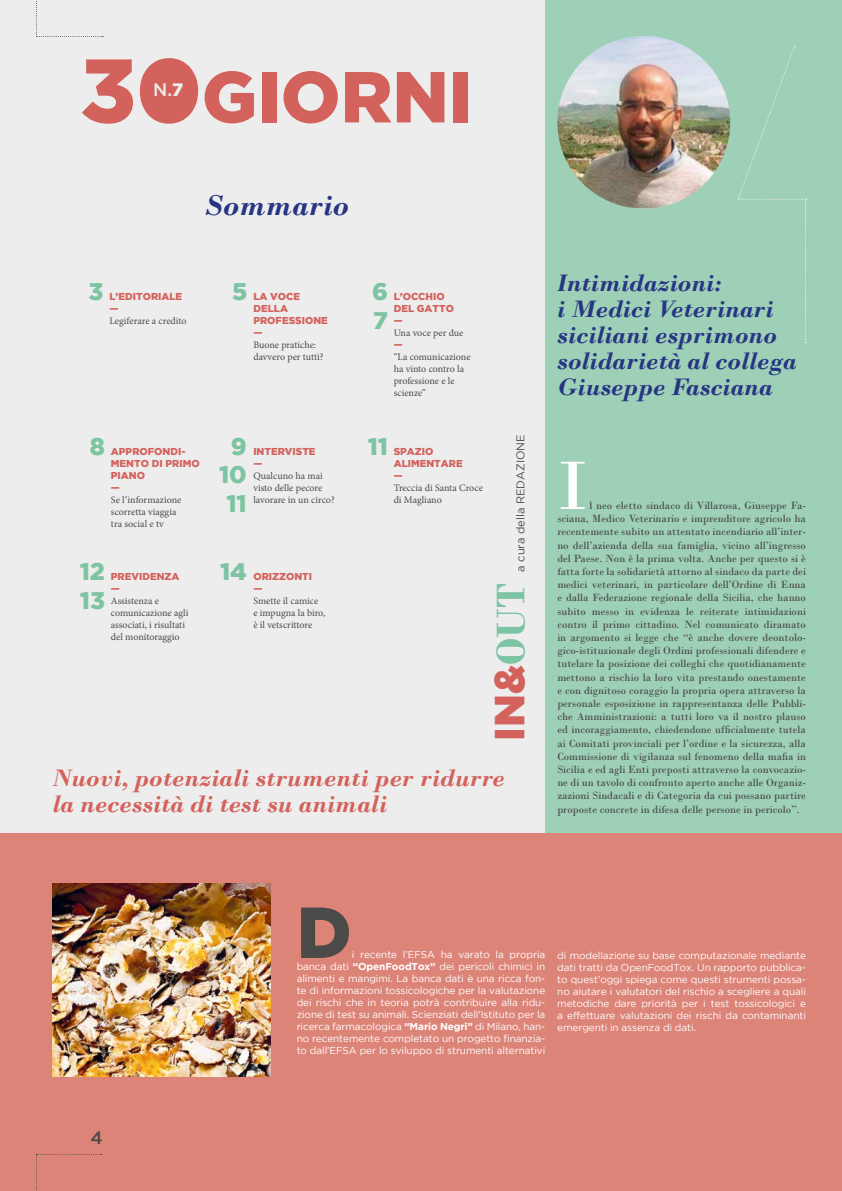
<style>
.page{position:relative;width:842px;height:1191px;background:#ededed}
.page>*{position:absolute;margin:0;border:0;box-sizing:border-box;transform-origin:0 0}
.t1{font:900 72px "Gotham";color:#d4625c}
.t2{font:72px "Bodoni";color:#fff}
.t3{font:900 72px "Gotham";color:#4a4a49}
.t4{font:900 42px "Gotham";color:#d4625c}
.t5{font:italic 700 30px "Bodoni";color:#283583}
.t6{font:italic 700 25px/26px "Bodoni";color:#283583}
.t7{font:italic 700 25px/26px "Bodoni";color:#d4625c}
.t8{font:900 24px/28.8px "Gotham";color:#7dc4a3}
.t9{font:500 18px "Gotham";color:#ededed}
.t10{font:500 18px "Gotham";color:#4a4a49}
.t11{font:11.2px "Gotham";color:#4a4a49}
.t12{font:11px/13.2px "Bodoni";color:#4a4a49;text-align:justify}
.t13{font:10px/12px "Gotham";letter-spacing:-.01em;color:#fff;text-align:justify}
.t14{font:10px/12px "Minion Pro";color:#4a4a49}
.t15{font:900 10px/12px "Gotham";color:#d4625c}
.s1{font-size:90px}
.s2{font-weight:900}
.s3{font-family:"Bodoni"}
.s4{font-family:"Bodoni";font-weight:700;color:#7dc4a3}
.s5{font-weight:700}
</style>
<div class="page">
<svg style="left:36px;top:0;width:67px;height:37px"></svg>
<div style="left:545px;top:0;width:297px;height:1172px;background:#9dd0b6"></div>
<div style="left:0;top:834px;width:842px;height:357px;background:#dd8478"></div>
<div style="left:150px;top:70px;width:38px;height:40px;background:#d4625c;border-radius:50%"></div>
<div style="left:149px;top:70px;width:39px;height:41px;border:1px solid #d4625c;border-radius:50%"></div>
<svg style="left:36px;top:1154px;width:66px;height:36px"></svg>
<img style="left:52px;top:883px;width:219px;height:193px">
<img style="left:557px;top:36px;width:173px;height:173px;border-radius:86px">
<svg style="left:737px;top:46px;width:69px;height:297px"></svg>
<h1 class="t1" style="left:80px;top:55px;width:394px"><span class="s1">30</span>GIORNI</h1>
<h3 class="t9" style="left:153px;top:80px;width:32px">N.<span class="s2">7</span></h3>
<h3 class="t5" style="left:204px;top:188px;width:147px">Sommario</h3>
<h3 class="t8" style="left:89px;top:277px;width:16px">3</h3>
<h3 class="t8" style="left:232px;top:277px;width:17px">5</h3>
<p class="t15" style="left:109px;top:290px;width:74px">L’EDITORIALE —</p>
<p class="t14" style="left:109px;top:315px;width:79px">Legiferare a credito</p>
<p class="t15" style="left:253px;top:290px;width:76px">LA VOCE<br>DELLA<br>PROFESSIONE —</p>
<p class="t14" style="left:253px;top:339px;width:72px">Buone pratiche: davvero per tutti?</p>
<h3 class="t8" style="left:90px;top:431px;width:17px">8</h3>
<p class="t15" style="left:111px;top:445px;width:90px">APPROFONDI-<br>MENTO DI PRIMO<br>PIANO<br>—</p>
<p class="t14" style="left:111px;top:493px;width:72px">Se l<span class="s3">’</span>informazione scorretta viaggia tra social e tv</p>
<h3 class="t8" style="left:219px;top:431px;width:29px;text-align:center">9<br>10<br>11</h3>
<p class="t15" style="left:253px;top:445px;width:64px">INTERVISTE —</p>
<p class="t14" style="left:253px;top:469px;width:83px">Qualcuno ha mai visto delle pecore lavorare in un circo?</p>
<h3 class="t8" style="left:80px;top:556px;width:27px">12<br>13</h3>
<h3 class="t8" style="left:220px;top:556px;width:28px">14</h3>
<p class="t15" style="left:253px;top:570px;width:60px">ORIZZONTI —</p>
<p class="t14" style="left:253px;top:595px;width:73px">Smette il camice<br>e impugna la biro, è il vetscrittore</p>
<p class="t15" style="left:111px;top:570px;width:70px">PREVIDENZA —</p>
<p class="t14" style="left:111px;top:595px;width:79px">Assistenza e comunicazione agli associati, i risultati del monitoraggio</p>
<h3 class="t8" style="left:372px;top:277px;width:17px">6<br>7</h3>
<p class="t15" style="left:394px;top:290px;width:62px">L’OCCHIO<br>DEL GATTO —</p>
<p class="t14" style="left:394px;top:327px;width:71px">Una voce per due</p>
<p class="t15" style="left:394px;top:338px;width:10px">—</p>
<p class="t14" style="left:394px;top:351px;width:78px">“La comunicazione ha vinto contro la professione e le scienze”</p>
<h3 class="t8" style="left:368px;top:431px;width:22px">11</h3>
<p class="t15" style="left:394px;top:445px;width:70px">SPAZIO<br>ALIMENTARE —</p>
<p class="t14" style="left:394px;top:481px;width:91px">Treccia di Santa Croce di Magliano</p>
<p class="t11" style="left:514px;top:571px;width:139px;rotate:-90deg">a cura della REDAZIONE</p>
<h2 class="t4" style="left:485px;top:741px;width:159px;rotate:-90deg">IN&amp;<span class="s4">OUT</span></h2>
<h3 class="t7" style="left:52px;top:765px;width:454px">Nuovi, potenziali strumenti per ridurre la necessità di test su animali</h3>
<h3 class="t6" style="left:557px;top:270px;width:241px">Intimidazioni:<br>i Medici Veterinari siciliani esprimono solidarietà al collega<br>Giuseppe Fasciana</h3>
<h1 class="t2" style="left:557px;top:443px;width:32px">I</h1>
<p class="t12" style="left:557px;top:499px;width:250px;text-indent:32px">l neo eletto sindaco di Villarosa, Giuseppe Fa&shy;sciana, Medico Veterinario e imprenditore agricolo ha recentemente subito un attentato incendiario all’inter&shy;no dell’azienda della sua famiglia, vicino all’ingresso del Paese. Non è la prima volta. Anche per questo si è fatta forte la solidarietà attorno al sindaco da parte dei medici veterinari, in particolare dell’Ordine di Enna e dalla Federazione regionale della Sicilia, che hanno subito messo in evidenza le reiterate intimidazioni contro il primo cittadino. Nel comunicato diramato in argomento si legge che “è anche dovere deontolo&shy;gico-istituzionale degli Ordini professionali difendere e tutelare la posizione dei colleghi che quotidianamente mettono a rischio la loro vita prestando onestamente e con dignitoso coraggio la propria opera attraverso la personale esposizione in rappresentanza delle Pubbli&shy;che Amministrazioni: a tutti loro va il nostro plauso ed incoraggiamento, chiedendone ufficialmente tutela ai Comitati provinciali per l’ordine e la sicurezza, alla Commissione di vigilanza sul fenomeno della mafia in Sicilia e ed agli Enti preposti attraverso la convocazio&shy;ne di un tavolo di confronto aperto anche alle Organiz&shy;zazioni Sindacali e di Categoria da cui possano partire proposte concrete in difesa delle persone in pericolo”.</p>
<h3 class="t10" style="left:90px;top:1127px;width:14px">4</h3>
<h1 class="t3" style="left:297px;top:890px;width:57px">D</h1>
<p class="t13" style="left:297px;top:948px;width:250px;text-indent:55px">i recente l’EFSA ha varato la propria banca dati <span class="s5">“OpenFoodTox”</span> dei pericoli chimici in alimenti e mangimi. La banca dati è una ricca fon&shy;te di informazioni tossicologiche per la valutazione dei rischi che in teoria potrà contribuire alla ridu&shy;zione di test su animali. Scienziati dell'Istituto per la ricerca farmacologica <span class="s5">“Mario Negri”</span> di Milano, han&shy;no recentemente completato un progetto finanzia&shy;to dall'EFSA per lo sviluppo di strumenti alternativi</p>
<p class="t13" style="left:557px;top:948px;width:250px">di modellazione su base computazionale mediante dati tratti da OpenFoodTox. Un rapporto pubblica&shy;to quest’oggi spiega come questi strumenti possa&shy;no aiutare i valutatori del rischio a scegliere a quali metodiche dare priorità per i test tossicologici e a effettuare valutazioni dei rischi da contaminanti emergenti in assenza di dati.</p>
</div>
